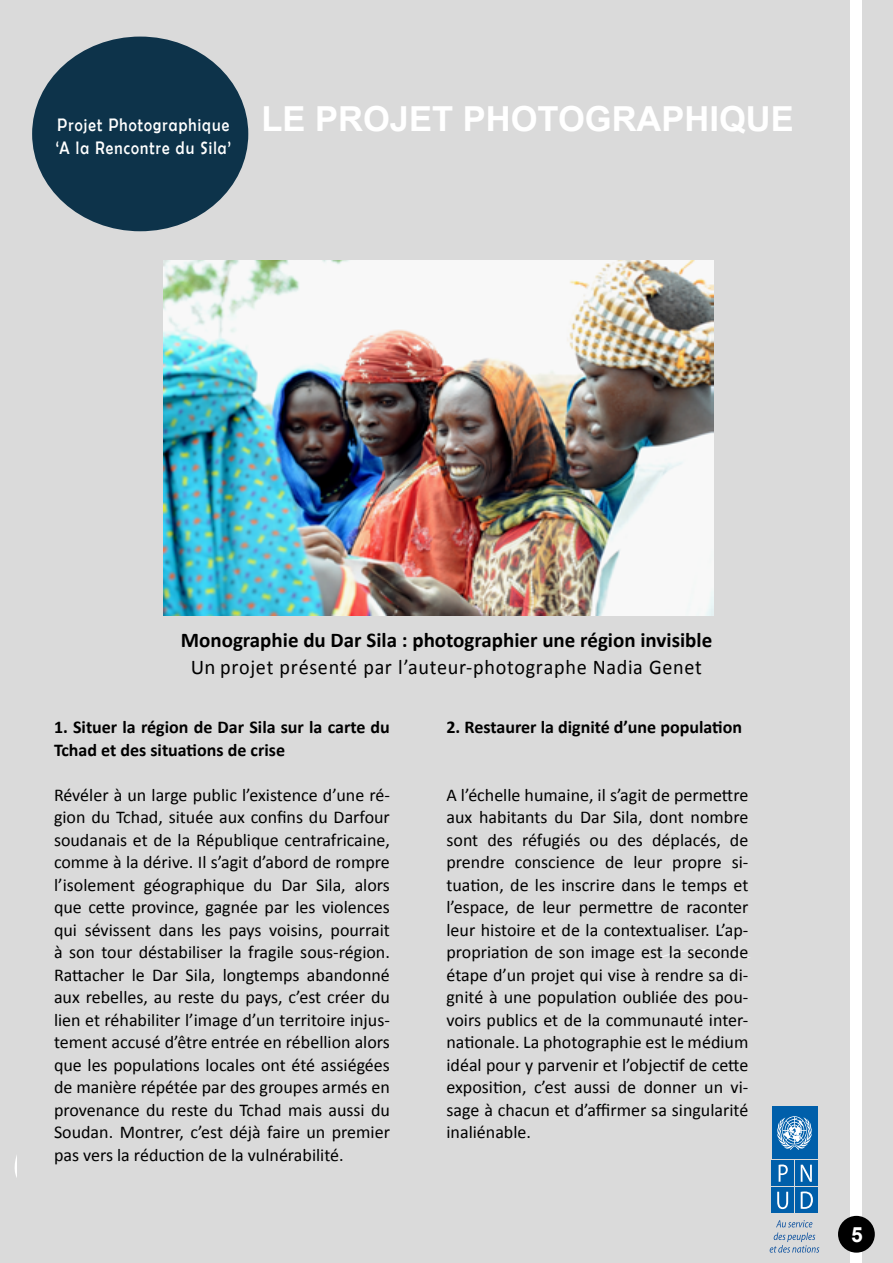
<style>
.page{position:relative;width:893px;height:1263px;background:#dadada}
.page>*{position:absolute;margin:0;border:0;box-sizing:border-box;transform-origin:0 0}
.t1{font:700 34.5px "Arial";color:#fff}
.t2{font:700 21px "Calibri";color:#000}
.t3{font:21px "Calibri";letter-spacing:.035em;color:#000}
.t4{font:700 21px "Arial";color:#fff}
.t5{font:18.15px/23.1px "Berlin Sans FB";letter-spacing:.075em;color:#fff;scale:.85 1}
.t6{font:18px/22.5px "Calibri";color:#000;text-align:justify}
.t7{font:700 18px/22.5px "Calibri";color:#000}
</style>
<div class="page">
<div style="left:850px;top:0;width:12px;height:1263px;background:#fff"></div>
<div style="left:838px;top:1216px;width:37px;height:36px;background:#000;border-radius:50%"></div>
<img style="left:164px;top:260px;width:550px;height:356px">
<div style="left:772px;top:1160px;width:22px;height:26px;background:#005faa"></div>
<svg style="left:779px;top:1164px;width:9px;height:18px"></svg>
<div style="left:795px;top:1160px;width:22px;height:26px;background:#005faa"></div>
<svg style="left:801px;top:1165px;width:11px;height:17px"></svg>
<div style="left:772px;top:1187px;width:22px;height:26px;background:#005faa"></div>
<svg style="left:777px;top:1192px;width:11px;height:17px"></svg>
<div style="left:795px;top:1187px;width:22px;height:26px;background:#005faa"></div>
<svg style="left:801px;top:1191px;width:12px;height:18px"></svg>
<div style="left:772px;top:1106px;width:45px;height:53px;background:#005faa"></div>
<svg style="left:777px;top:1116px;width:35px;height:34px"></svg>
<svg style="left:770px;top:1220px;width:49px;height:32px"></svg>
<div style="left:32px;top:37px;width:216px;height:194px;background:#0d334a;border-radius:50%"></div>
<p class="t5" style="left:56px;top:113px;width:208px">Projet Photographique ‘A la Rencontre du Sila’</p>
<h1 class="t1" style="left:262px;top:95px;width:534px">LE PROJET PHOTOGRAPHIQUE</h1>
<p class="t2" style="left:181px;top:625px;width:533px">Monographie du Dar Sila : photographier une région invisible</p>
<p class="t3" style="left:191px;top:653px;width:512px">Un projet présenté par l’auteur-photographe Nadia Genet</p>
<p class="t7" style="left:54px;top:715px;width:337px">1. Situer la région de Dar Sila sur la carte du<br>Tchad et des situations de crise</p>
<p class="t6" style="left:54px;top:783px;width:337px">Révéler à un large public l’existence d’une ré&shy;gion du Tchad, située aux confins du Darfour soudanais et de la République centrafricaine, comme à la dérive. Il s’agit d’abord de rompre l’isolement géographique du Dar Sila, alors que cette province, gagnée par les violences qui sévissent dans les pays voisins, pourrait à son tour déstabiliser la fragile sous-région.<br>Rattacher le Dar Sila, longtemps abandonné aux rebelles, au reste du pays, c’est créer du lien et réhabiliter l’image d’un territoire injus&shy;tement accusé d’être entrée en rébellion alors que les populations locales ont été assiégées de manière répétée par des groupes armés en provenance du reste du Tchad mais aussi du Soudan. Montrer, c’est déjà faire un premier pas vers la réduction de la vulnérabilité.</p>
<p class="t7" style="left:446px;top:715px;width:297px">2. Restaurer la dignité d’une population</p>
<p class="t6" style="left:446px;top:783px;width:303px">A l’échelle humaine, il s’agit de permettre aux habitants du Dar Sila, dont nombre sont des réfugiés ou des déplacés, de prendre conscience de leur propre si&shy;tuation, de les inscrire dans le temps et l’espace, de leur permettre de raconter leur histoire et de la contextualiser. L’ap&shy;propriation de son image est la seconde étape d’un projet qui vise à rendre sa di&shy;gnité à une population oubliée des pou&shy;voirs publics et de la communauté inter&shy;nationale. La photographie est le médium idéal pour y parvenir et l’objectif de cette exposition, c’est aussi de donner un vi&shy;sage à chacun et d’affirmer sa singularité inaliénable.</p>
<p class="t4" style="left:851px;top:1220px;width:13px">5</p>
</div>
